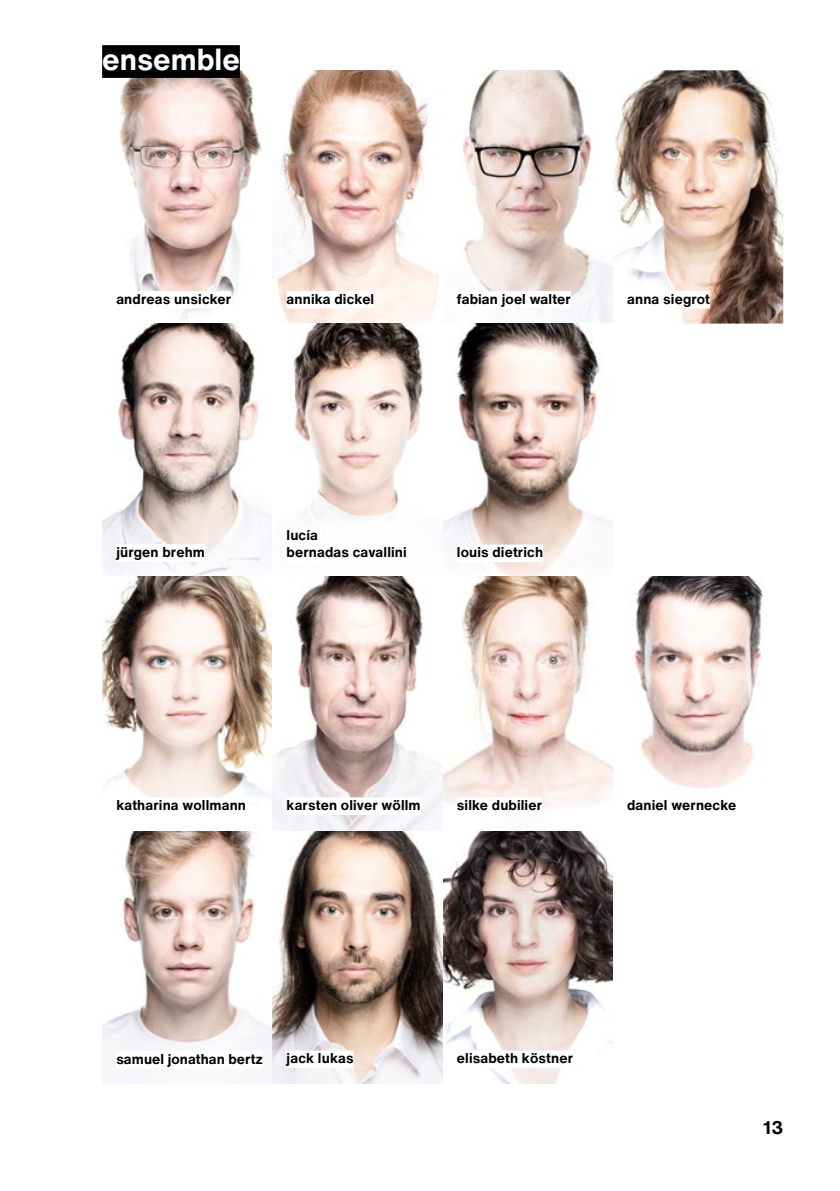
<style>
.page{position:relative;width:840px;height:1191px;background:#fff}
.page>*{position:absolute;margin:0;border:0;box-sizing:border-box;transform-origin:0 0}
.t1{font:700 30px "Helvetica Now Text";color:#fff}
.t2{font:700 18px "Helvetica Now Text";color:#000}
.t3{font:700 14px/17px "Helvetica Now Text";letter-spacing:.01em;color:#000}
</style>
<div class="page">
<img style="left:102px;top:70px;width:170px;height:981px">
<div style="left:116px;top:291px;width:115px;height:17px;background:#fff"></div>
<div style="left:116px;top:544px;width:89px;height:18px;background:#fff"></div>
<img style="left:273px;top:70px;width:509px;height:253px">
<div style="left:626px;top:291px;width:83px;height:17px;background:#fff"></div>
<div style="left:456px;top:291px;width:114px;height:17px;background:#fff"></div>
<div style="left:286px;top:291px;width:88px;height:17px;background:#fff"></div>
<div style="left:102px;top:45px;width:138px;height:33px;background:#000"></div>
<img style="left:293px;top:323px;width:319px;height:254px">
<div style="left:456px;top:544px;width:87px;height:18px;background:#fff"></div>
<img style="left:272px;top:830px;width:340px;height:253px">
<div style="left:456px;top:1050px;width:116px;height:18px;background:#fff"></div>
<div style="left:116px;top:797px;width:130px;height:18px;background:#fff"></div>
<img style="left:272px;top:577px;width:492px;height:253px">
<div style="left:626px;top:797px;width:109px;height:18px;background:#fff"></div>
<div style="left:286px;top:527px;width:36px;height:18px;background:#fff"></div>
<div style="left:286px;top:544px;width:120px;height:18px;background:#fff"></div>
<div style="left:456px;top:797px;width:85px;height:18px;background:#fff"></div>
<div style="left:286px;top:1050px;width:67px;height:18px;background:#fff"></div>
<div style="left:286px;top:797px;width:134px;height:18px;background:#fff"></div>
<h1 class="t1" style="left:102px;top:37px;width:139px">ensemble</h1>
<p class="t3" style="left:116px;top:290px;width:116px">andreas unsicker</p>
<p class="t3" style="left:286px;top:290px;width:89px">annika dickel</p>
<p class="t3" style="left:456px;top:290px;width:115px">fabian joel walter</p>
<p class="t3" style="left:626px;top:290px;width:84px">anna siegrot</p>
<p class="t3" style="left:116px;top:543px;width:90px">jürgen brehm</p>
<p class="t3" style="left:286px;top:526px;width:122px">lucía<br>bernadas cavallini</p>
<p class="t3" style="left:456px;top:543px;width:88px">louis dietrich</p>
<p class="t3" style="left:116px;top:796px;width:131px">katharina wollmann</p>
<p class="t3" style="left:626px;top:796px;width:111px">daniel wernecke</p>
<p class="t3" style="left:456px;top:796px;width:87px">silke dubilier</p>
<p class="t3" style="left:286px;top:796px;width:135px">karsten oliver wöllm</p>
<p class="t3" style="left:286px;top:1049px;width:68px">jack lukas</p>
<p class="t3" style="left:116px;top:1050px;width:148px">samuel jonathan bertz</p>
<p class="t3" style="left:456px;top:1049px;width:118px">elisabeth köstner</p>
<p class="t2" style="left:762px;top:1114px;width:22px">13</p>
</div>
